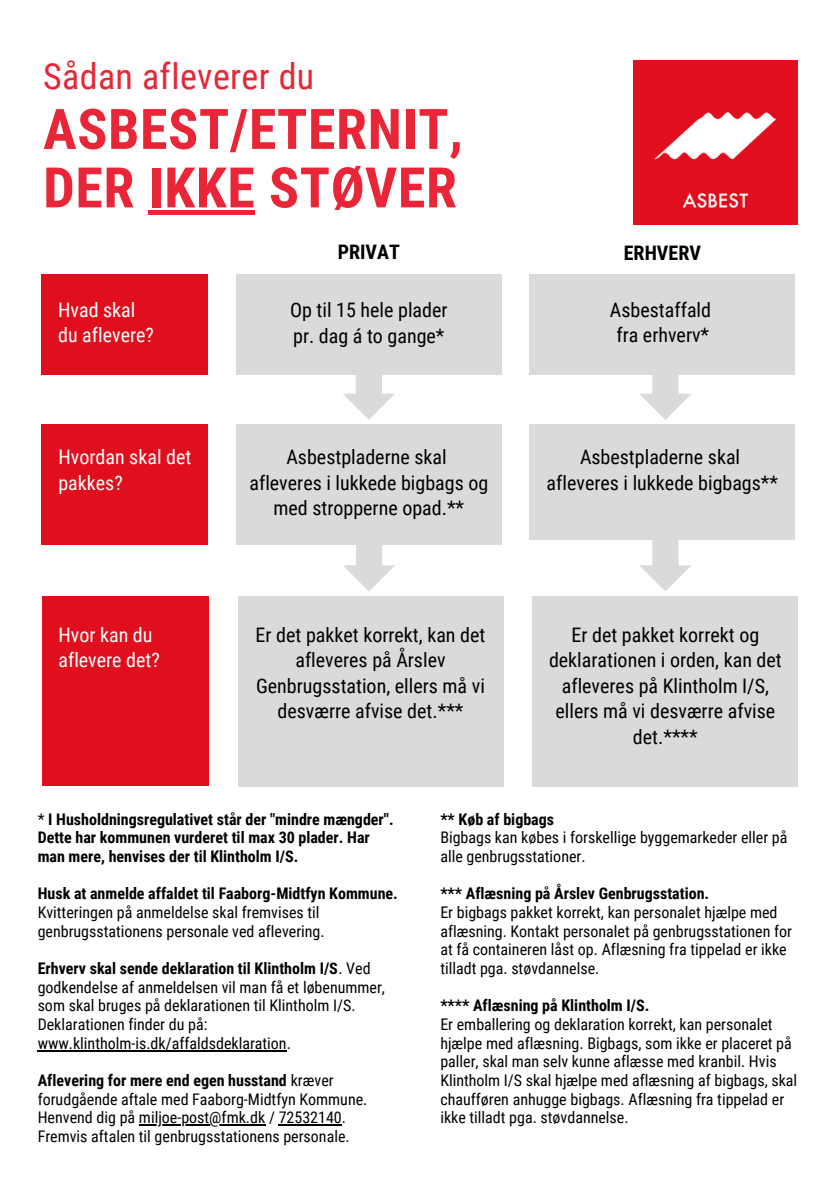
<style>
.page{position:relative;width:839px;height:1191px;background:#fff}
.page>*{position:absolute;margin:0;border:0;box-sizing:border-box;transform-origin:0 0}
.t1{font:700 56px/58.4px "Roboto Condensed";letter-spacing:.01em;color:#e92637}
.t2{font:36px "Roboto Condensed";letter-spacing:.01em;color:#e92637}
.t3{font:20px/25.6px "Roboto Condensed";color:#000;text-align:center}
.t4{font:20px/25.6px "Roboto Condensed";color:#fff}
.t5{font:700 20px "Roboto Condensed";color:#000}
.t6{font:16px/18.6px "Roboto Condensed";color:#000}
.t7{font:700 16px/18.6px "Roboto Condensed";color:#000}
.s1{font-weight:400}
.s2{font-weight:700}
</style>
<div class="page">
<div style="left:529px;top:275px;width:266px;height:100px;background:#dadad9"></div>
<div style="left:529px;top:424px;width:266px;height:116px;background:#dadad9"></div>
<div style="left:148px;top:210px;width:107px;height:5px;background:#e92637"></div>
<div style="left:238px;top:596px;width:265px;height:190px;background:#dadad9"></div>
<div style="left:532px;top:596px;width:266px;height:190px;background:#dadad9"></div>
<div style="left:41px;top:275px;width:167px;height:100px;background:#e10f1e"></div>
<div style="left:42px;top:424px;width:166px;height:121px;background:#e10f1e"></div>
<div style="left:42px;top:596px;width:166px;height:190px;background:#e10f1e"></div>
<hr style="left:38px;top:1050px;width:249px;height:1px;background:#000">
<hr style="left:139px;top:1125px;width:126px;height:1px;background:#000">
<hr style="left:279px;top:1125px;width:63px;height:1px;background:#000">
<div style="left:236px;top:275px;width:265px;height:100px;background:#dadad9"></div>
<svg style="left:343px;top:375px;width:52px;height:45px"></svg>
<div style="left:236px;top:424px;width:265px;height:121px;background:#dadad9"></div>
<svg style="left:343px;top:545px;width:52px;height:46px"></svg>
<svg style="left:640px;top:375px;width:51px;height:45px"></svg>
<svg style="left:639px;top:540px;width:52px;height:51px"></svg>
<img style="left:633px;top:61px;width:164px;height:163px">
<h2 class="t2" style="left:43px;top:55px;width:273px">Sådan afleverer du</h2>
<h1 class="t1" style="left:43px;top:101px;width:421px">ASBEST/ETERNIT,<br>DER IKKE STØVER</h1>
<h4 class="t4" style="left:58px;top:297px;width:97px">Hvad skal du aflevere?</h4>
<h4 class="t4" style="left:58px;top:445px;width:134px">Hvordan skal det pakkes?</h4>
<p class="t4" style="left:58px;top:622px;width:103px">Hvor kan du aflevere det?</p>
<p class="t5" style="left:338px;top:240px;width:64px">PRIVAT</p>
<p class="t5" style="left:623px;top:242px;width:79px">ERHVERV</p>
<p class="t3" style="left:290px;top:298px;width:159px;text-align:left">Op til 15 hele plader pr. dag á to gange*</p>
<p class="t3" style="left:249px;top:445px;width:240px">Asbestpladerne skal<br>afleveres i lukkede bigbags og med stropperne opad.**</p>
<h3 class="t3" style="left:610px;top:297px;width:103px">Asbestaffald fra erhverv*</h3>
<p class="t3" style="left:546px;top:445px;width:233px">Asbestpladerne skal afleveres i lukkede bigbags**</p>
<h4 class="t3" style="left:255px;top:622px;width:231px">Er det pakket korrekt, kan det afleveres på Årslev<br>Genbrugsstation, ellers må vi desværre afvise det.***</h4>
<h4 class="t3" style="left:549px;top:622px;width:234px">Er det pakket korrekt og deklarationen i orden, kan det afleveres på Klintholm I/S, ellers må vi desværre afvise det.****</h4>
<h4 class="t7" style="left:38px;top:810px;width:357px"><span class="s1">*</span> I Husholdningsregulativet står der "mindre mængder".<br>Dette har kommunen vurderet til max 30 plader. Har man mere, henvises der til Klintholm I/S.</h4>
<p class="t7" style="left:38px;top:884px;width:361px">Husk at anmelde affaldet til Faaborg-Midtfyn Kommune.</p>
<h4 class="t6" style="left:38px;top:903px;width:288px">Kvitteringen på anmeldelse skal fremvises til genbrugsstationens personale ved aflevering.</h4>
<p class="t6" style="left:38px;top:959px;width:349px"><span class="s2">Erhverv skal sende deklaration til Klintholm I/S</span>. Ved godkendelse af anmeldelsen vil man få et løbenummer, som skal bruges på deklarationen til Klintholm I/S.<br>Deklarationen finder du på:</p>
<h3 class="t6" style="left:38px;top:1034px;width:255px">www.klintholm-is.dk/affaldsdeklaration.</h3>
<h4 class="t6" style="left:38px;top:1071px;width:331px"><span class="s2">Aflevering for mere end egen husstand</span> kræver forudgående aftale med Faaborg-Midtfyn Kommune.<br>Henvend dig på miljoe-post@fmk.dk / 72532140.</h4>
<p class="t6" style="left:38px;top:1127px;width:313px">Fremvis aftalen til genbrugsstationens personale.</p>
<h4 class="t7" style="left:440px;top:810px;width:115px">** Køb af bigbags</h4>
<p class="t6" style="left:440px;top:828px;width:348px">Bigbags kan købes i forskellige byggemarkeder eller på alle genbrugsstationer.</p>
<h4 class="t7" style="left:440px;top:884px;width:270px">*** Aflæsning på Årslev Genbrugsstation.</h4>
<p class="t6" style="left:440px;top:903px;width:353px">Er bigbags pakket korrekt, kan personalet hjælpe med aflæsning. Kontakt personalet på genbrugsstationen for at få containeren låst op. Aflæsning fra tippelad er ikke tilladt pga. støvdannelse.</p>
<p class="t7" style="left:440px;top:996px;width:210px">**** Aflæsning på Klintholm I/S.</p>
<p class="t6" style="left:440px;top:1015px;width:358px">Er emballering og deklaration korrekt, kan personalet hjælpe med aflæsning. Bigbags, som ikke er placeret på paller, skal man selv kunne aflæsse med kranbil. Hvis Klintholm I/S skal hjælpe med aflæsning af bigbags, skal chaufføren anhugge bigbags. Aflæsning fra tippelad er ikke tilladt pga. støvdannelse.</p>
</div>
